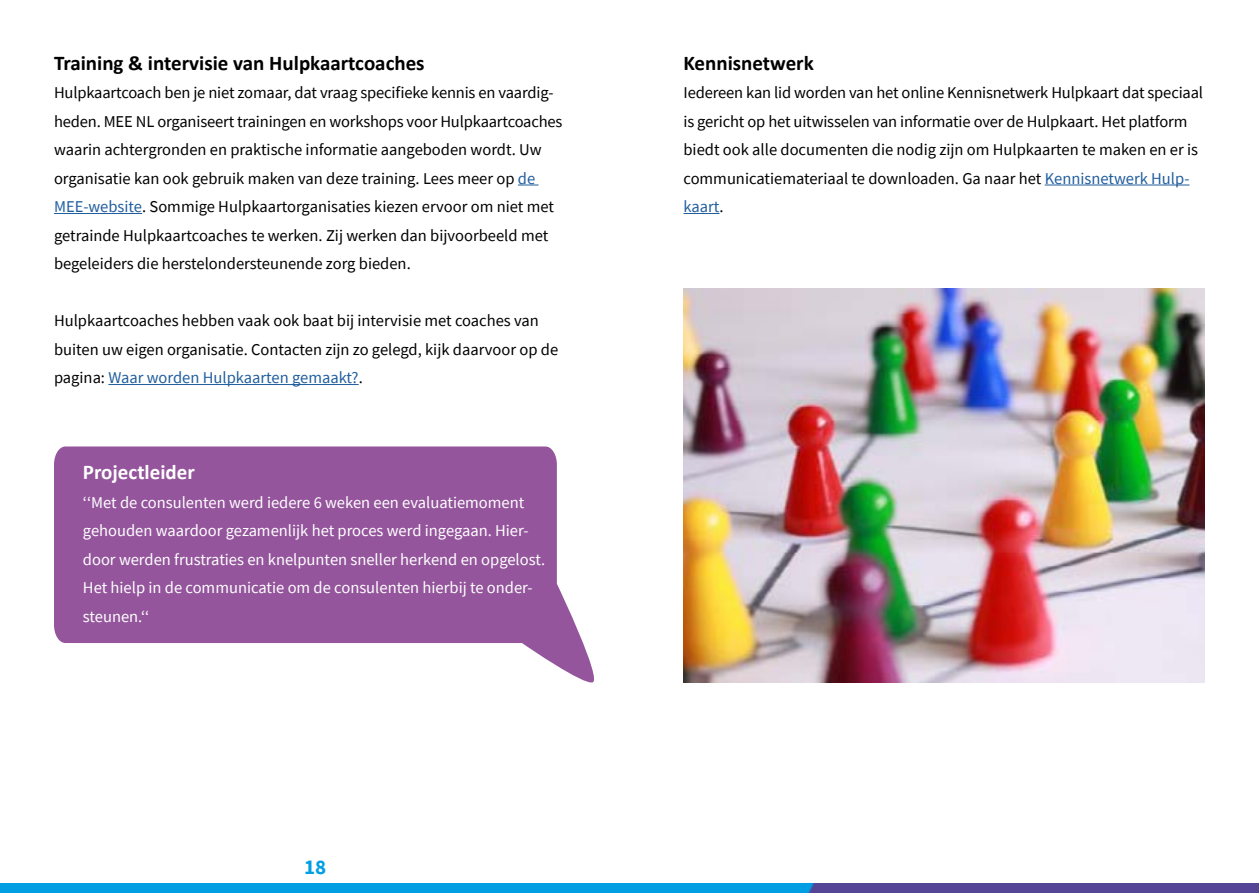
<style>
.page{position:relative;width:1259px;height:893px;background:#fff}
.page>*{position:absolute;margin:0;border:0;box-sizing:border-box;transform-origin:0 0}
.t1{font:700 21px "Calibri";color:#000}
.t2{font:700 21px "Calibri";color:#fff}
.t3{font:700 21px "Source Sans Pro";color:#009fe3}
.t4{font:16.5px/28.5px "Source Sans Pro";color:#000}
.t5{font:16.5px/28.5px "Source Sans Pro";color:#fff}
.s1{color:#215e9e}
</style>
<div class="page">
<img style="left:683px;top:289px;width:522px;height:393px">
<img style="left:0;top:883px;width:1259px;height:10px">
<svg style="left:54px;top:446px;width:540px;height:237px;fill:#94559c"></svg>
<hr style="left:1044px;top:185px;width:145px;height:1px;background:#215e9e">
<hr style="left:683px;top:213px;width:36px;height:1px;background:#215e9e">
<svg style="left:518px;top:185px;width:20px;height:1px"></svg>
<hr style="left:54px;top:213px;width:88px;height:1px;background:#215e9e">
<hr style="left:108px;top:384px;width:251px;height:1px;background:#215e9e">
<p class="t1" style="left:54px;top:48px;width:372px">Training &amp; intervisie van Hulpkaartcoaches</p>
<p class="t4" style="left:54px;top:78px;width:510px">Hulpkaartcoach ben je niet zomaar, dat vraag specifieke kennis en vaardig&shy;heden. MEE NL organiseert trainingen en workshops voor Hulpkaartcoaches waarin achtergronden en praktische informatie aangeboden wordt. Uw organisatie kan ook gebruik maken van deze training. Lees meer op <span class="s1">de MEE-website</span>. Sommige Hulpkaartorganisaties kiezen ervoor om niet met getrainde Hulpkaartcoaches te werken. Zij werken dan bijvoorbeeld met begeleiders die herstelondersteunende zorg bieden.</p>
<p class="t4" style="left:54px;top:306px;width:506px">Hulpkaartcoaches hebben vaak ook baat bij intervisie met coaches van buiten uw eigen organisatie. Contacten zijn zo gelegd, kijk daarvoor op de pagina: <span class="s1">Waar worden Hulpkaarten gemaakt?</span>.</p>
<p class="t2" style="left:83px;top:457px;width:113px">Projectleider</p>
<p class="t5" style="left:83px;top:488px;width:464px">‘‘Met de consulenten werd iedere 6 weken een evaluatiemoment gehouden waardoor gezamenlijk het proces werd ingegaan. Hier&shy;door werden frustraties en knelpunten sneller herkend en opgelost.<br>Het hielp in de communicatie om de consulenten hierbij te onder&shy;steunen.‘‘</p>
<p class="t3" style="left:304px;top:853px;width:24px">18</p>
<p class="t1" style="left:683px;top:48px;width:132px">Kennisnetwerk</p>
<p class="t4" style="left:683px;top:78px;width:521px">Iedereen kan lid worden van het online Kennisnetwerk Hulpkaart dat speciaal is gericht op het uitwisselen van informatie over de Hulpkaart. Het platform biedt ook alle documenten die nodig zijn om Hulpkaarten te maken en er is communicatiemateriaal te downloaden. Ga naar het <span class="s1">Kennisnetwerk Hulp&shy;kaart</span>.</p>
</div>
